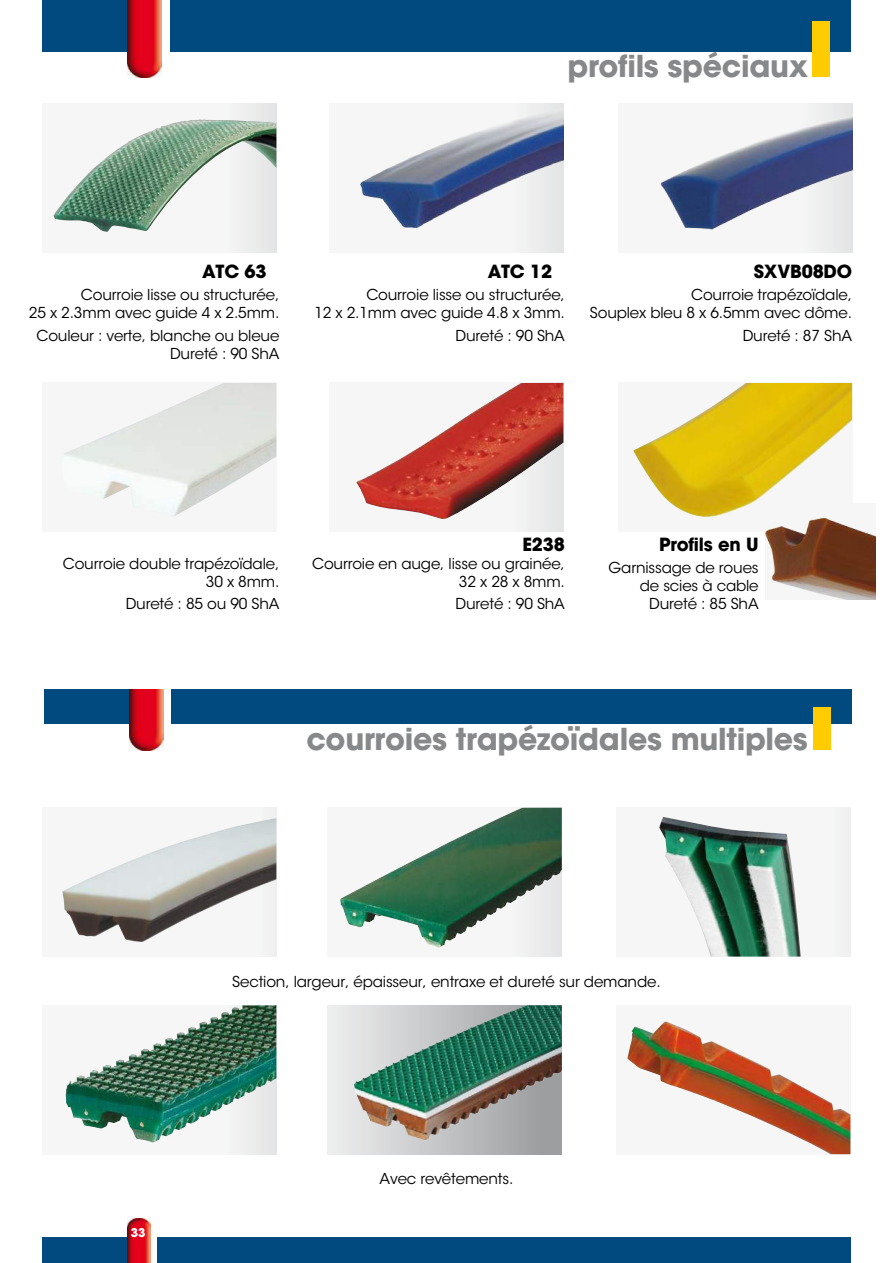
<style>
.page{position:relative;width:893px;height:1263px;background:#fff}
.page>*{position:absolute;margin:0;border:0;box-sizing:border-box;transform-origin:0 0}
.t1{font:700 30px "ITC Avant Garde Std";letter-spacing:-.01em;color:#87888a}
.t2{font:700 18px "ITC Avant Garde Std";letter-spacing:-.01em;color:#000}
.t3{font:15px/18px "ITC Avant Garde Std";letter-spacing:-.01em;color:#000;text-align:right}
.t4{font:700 12px "ITC Avant Garde Std";color:#fff}
</style>
<div class="page">
<div style="left:157px;top:1237px;width:693px;height:26px;background:#004a80"></div>
<div style="left:43px;top:1237px;width:89px;height:26px;background:#004a80"></div>
<img style="left:128px;top:1218px;width:22px;height:45px">
<div style="left:43px;top:103px;width:233px;height:149px;background:linear-gradient(to right,#f9f9f9,#efeff0)"></div>
<img style="left:53px;top:119px;width:223px;height:114px">
<div style="left:330px;top:103px;width:233px;height:149px;background:#f6f6f6"></div>
<img style="left:361px;top:103px;width:202px;height:125px">
<img style="left:660px;top:103px;width:192px;height:149px">
<div style="left:330px;top:383px;width:233px;height:149px;background:#f6f6f6"></div>
<img style="left:356px;top:383px;width:207px;height:137px">
<div style="left:618px;top:383px;width:234px;height:149px;background:#f6f6f6"></div>
<img style="left:633px;top:383px;width:219px;height:134px">
<div style="left:765px;top:503px;width:111px;height:97px;background:#f6f6f6"></div>
<img style="left:765px;top:518px;width:111px;height:82px">
<div style="left:43px;top:383px;width:233px;height:149px;background:#f6f6f6"></div>
<img style="left:64px;top:383px;width:212px;height:133px">
<div style="left:43px;top:808px;width:233px;height:148px;background:#f6f6f6"></div>
<img style="left:62px;top:818px;width:214px;height:124px">
<div style="left:328px;top:808px;width:234px;height:148px;background:#f6f6f6"></div>
<img style="left:340px;top:808px;width:222px;height:141px">
<div style="left:617px;top:808px;width:233px;height:148px;background:#f6f6f6"></div>
<img style="left:659px;top:817px;width:142px;height:139px">
<img style="left:65px;top:1005px;width:211px;height:149px">
<img style="left:66px;top:1005px;width:177px;height:123px">
<div style="left:328px;top:1005px;width:234px;height:149px;background:linear-gradient(to right,#eeefef,#96989a)"></div>
<img style="left:354px;top:1005px;width:208px;height:136px">
<div style="left:617px;top:1005px;width:233px;height:149px;background:#f6f6f6"></div>
<img style="left:627px;top:1021px;width:223px;height:133px">
<div style="left:170px;top:0;width:680px;height:51px;background:#004a80"></div>
<div style="left:43px;top:0;width:89px;height:51px;background:#004a80"></div>
<img style="left:128px;top:0;width:33px;height:78px">
<div style="left:812px;top:21px;width:17px;height:56px;background:#fecc00"></div>
<div style="left:172px;top:689px;width:680px;height:34px;background:#004a80"></div>
<div style="left:44px;top:689px;width:89px;height:34px;background:#004a80"></div>
<img style="left:129px;top:689px;width:34px;height:61px">
<div style="left:814px;top:707px;width:17px;height:43px;background:#fecc00"></div>
<h1 class="t1" style="left:567px;top:47px;width:242px">profils spéciaux</h1>
<p class="t2" style="left:202px;top:260px;width:66px">ATC 63</p>
<p class="t3" style="left:29px;top:286px;width:252px">Courroie lisse ou structurée,<br>25 x 2.3mm avec guide 4 x 2.5mm.</p>
<p class="t3" style="left:36px;top:326px;width:244px">Couleur : verte, blanche ou bleue<br>Dureté : 90 ShA</p>
<p class="t2" style="left:488px;top:260px;width:66px">ATC 12</p>
<p class="t3" style="left:314px;top:286px;width:252px">Courroie lisse ou structurée,<br>12 x 2.1mm avec guide 4.8 x 3mm.</p>
<p class="t3" style="left:455px;top:326px;width:111px">Dureté : 90 ShA</p>
<p class="t2" style="left:754px;top:260px;width:100px">SXVB08DO</p>
<p class="t3" style="left:590px;top:286px;width:264px">Courroie trapézoïdale,<br>Souplex bleu 8 x 6.5mm avec dôme.</p>
<p class="t3" style="left:743px;top:326px;width:111px">Dureté : 87 ShA</p>
<p class="t3" style="left:63px;top:555px;width:218px">Courroie double trapézoïdale,<br>30 x 8mm.</p>
<p class="t3" style="left:126px;top:595px;width:155px">Dureté : 85 ou 90 ShA</p>
<p class="t2" style="left:523px;top:533px;width:44px">E238</p>
<p class="t3" style="left:312px;top:555px;width:254px">Courroie en auge, lisse ou grainée,<br>32 x 28 x 8mm.</p>
<p class="t3" style="left:455px;top:595px;width:111px">Dureté : 90 ShA</p>
<p class="t2" style="left:659px;top:533px;width:101px">Profils en U</p>
<p class="t3" style="left:609px;top:559px;width:152px">Garnissage de roues de scies à cable<br>Dureté : 85 ShA</p>
<h1 class="t1" style="left:306px;top:719px;width:503px">courroies trapézoïdales multiples</h1>
<p class="t3" style="left:232px;top:973px;width:430px">Section, largeur, épaisseur, entraxe et dureté sur demande.</p>
<p class="t4" style="left:131px;top:1224px;width:16px">33</p>
<p class="t3" style="left:380px;top:1169px;width:135px">Avec revêtements.</p>
</div>
